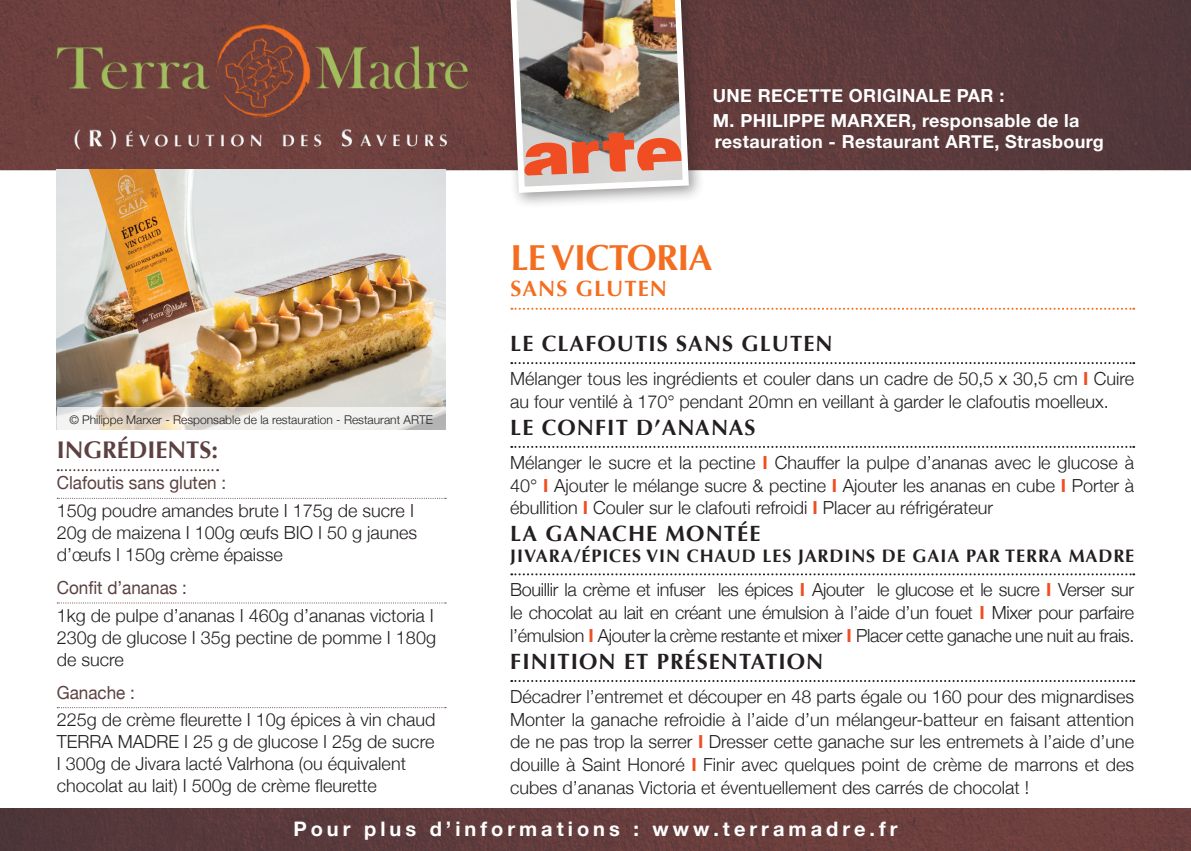
<style>
.page{position:relative;width:1191px;height:851px;background:#fff}
.page>*{position:absolute;margin:0;border:0;box-sizing:border-box;transform-origin:0 0}
.t1{font:700 36px "Optima";letter-spacing:-.02em;color:#f36e21}
.t2{font:700 24px "Optima";color:#5d4141}
.t3{font:700 22px "Optima";letter-spacing:.05em;color:#231f20}
.t4{font:700 22px "Optima";letter-spacing:.05em;color:#f36e21}
.t5{font:700 20px "Helvetica Neue";letter-spacing:.2em;color:#fff}
.t6{font:300 18px/22.8px "Helvetica Neue";color:#231f20;text-align:justify}
.t7{font:700 18px/25.6px "Helvetica Neue";letter-spacing:.02em;color:#fff}
.t8{font:700 18px "Optima";letter-spacing:.05em;color:#231f20}
.t9{font:18px "Helvetica Neue";color:#5d4141;scale:.95 1}
.t10{font:300 12px "Helvetica Neue";color:#231f20}
.s1{font-weight:700;color:#f04d22}
</style>
<div class="page">
<img style="left:0;top:0;width:1191px;height:170px">
<div style="left:502px;top:0;width:202px;height:209px;background:#231f20;opacity:.45"></div>
<img style="left:0;top:808px;width:1191px;height:42px">
<img style="left:507px;top:0;width:185px;height:196px">
<svg style="left:511px;top:308px;width:623px;height:2px"></svg>
<img style="left:57px;top:170px;width:388px;height:237px">
<svg style="left:57px;top:497px;width:389px;height:1px"></svg>
<svg style="left:57px;top:602px;width:389px;height:1px"></svg>
<svg style="left:57px;top:707px;width:389px;height:1px"></svg>
<svg style="left:58px;top:469px;width:160px;height:2px"></svg>
<svg style="left:57px;top:407px;width:388px;height:22px;fill:#f1efed"></svg>
<svg style="left:511px;top:362px;width:623px;height:2px"></svg>
<svg style="left:511px;top:446px;width:623px;height:2px"></svg>
<svg style="left:511px;top:573px;width:623px;height:2px"></svg>
<svg style="left:511px;top:680px;width:623px;height:2px"></svg>
<p class="t7" style="left:713px;top:82px;width:293px">UNE RECETTE ORIGINALE PAR :<br>M. Philippe</p>
<p class="t7" style="left:715px;top:111px;width:390px;line-height:20px;text-indent:116px">Marxer, responsable de la restauration - Restaurant ARTE, Strasbourg</p>
<p class="t10" style="left:69px;top:412px;width:365px">© Philippe Marxer - Responsable de la restauration - Restaurant ARTE</p>
<h2 class="t2" style="left:57px;top:435px;width:163px">I NGRÉDIENTS:</h2>
<p class="t9" style="left:57px;top:472px;width:180px">Clafoutis sans gluten :</p>
<p class="t6" style="left:57px;top:499px;width:362px;line-height:22px;text-align:left">150g poudre amandes brute I 175g de sucre I<br>20g de maizena I 100g œufs BIO I 50 g jaunes d’œufs I 150g crème épaisse</p>
<p class="t9" style="left:57px;top:576px;width:139px">Confit d’ananas :</p>
<p class="t6" style="left:57px;top:603px;width:381px;line-height:22px">1kg de pulpe d’ananas I 460g d’ananas victoria I 230g de glucose I 35g pectine de pomme I 180g de sucre</p>
<p class="t9" style="left:57px;top:681px;width:84px">Ganache :</p>
<p class="t6" style="left:57px;top:708px;width:380px;line-height:22px;text-align:left">225g de crème fleurette I 10g épices à vin chaud TERRA MADRE I 25 g de glucose I 25g de sucre I 300g de Jivara lacté Valrhona (ou équivalent chocolat au lait) I 500g de crème fleurette</p>
<h1 class="t1" style="left:510px;top:237px;width:204px">LE VICTORIA</h1>
<p class="t4" style="left:510px;top:276px;width:158px">SANS GLUTEN</p>
<p class="t3" style="left:510px;top:330px;width:47px">LE CLA</p>
<p class="t3" style="left:585px;top:330px;width:27px">FOUTIS</p>
<p class="t3" style="left:676px;top:330px;width:15px">SANS</p>
<p class="t3" style="left:741px;top:330px;width:16px">GLUTEN</p>
<p class="t6" style="left:510px;top:366px;width:625px">Mélanger tous les ingrédients et couler dans un cadre de 50,5 x 30,5 cm <span class="s1">I</span> Cuire au four ventilé à 170° pendant 20mn en veillant à garder le clafoutis moelleux.</p>
<p class="t3" style="left:510px;top:414px;width:50px">LE CON</p>
<p class="t3" style="left:595px;top:414px;width:83px">FIT D’ANANAS</p>
<p class="t6" style="left:510px;top:450px;width:625px">Mélanger le sucre et la pectine <span class="s1">I</span> Chauffer la pulpe d’ananas avec le glucose à 40° <span class="s1">I</span> Ajouter le mélange sucre &amp; pectine <span class="s1">I</span> Ajouter les ananas en cube <span class="s1">I</span> Porter à ébullition <span class="s1">I</span> Couler sur le clafouti refroidi <span class="s1">I</span> Placer au réfrigérateur</p>
<p class="t3" style="left:510px;top:521px;width:53px">LA GANAC</p>
<p class="t3" style="left:628px;top:521px;width:76px">HE MONT</p>
<p class="t3" style="left:737px;top:521px;width:22px">ÉE</p>
<p class="t8" style="left:510px;top:545px;width:19px">JIVARA</p>
<p class="t8" style="left:573px;top:545px;width:39px">/ÉPICES</p>
<p class="t8" style="left:646px;top:545px;width:12px">VIN</p>
<p class="t8" style="left:687px;top:545px;width:43px">CHAUD</p>
<p class="t8" style="left:762px;top:545px;width:10px">LES</p>
<p class="t8" style="left:798px;top:545px;width:20px">JARDINS</p>
<p class="t8" style="left:882px;top:545px;width:44px">DE GAIA</p>
<p class="t8" style="left:966px;top:545px;width:52px">PAR TERRA</p>
<p class="t8" style="left:1068px;top:545px;width:30px">MADRE</p>
<p class="t6" style="left:510px;top:578px;width:625px">Bouillir la crème et infuser les épices <span class="s1">I</span> Ajouter le glucose et le sucre <span class="s1">I</span> Verser sur le chocolat au lait en créant une émulsion à l’aide d’un fouet <span class="s1">I</span> Mixer pour parfaire l’émulsion <span class="s1">I</span> Ajouter la crème restante et mixer <span class="s1">I</span> Placer cette ganache une nuit au frais.</p>
<p class="t3" style="left:510px;top:648px;width:26px">FINITION</p>
<p class="t3" style="left:624px;top:648px;width:88px">ET PRÉSENTATION</p>
<p class="t6" style="left:510px;top:684px;width:625px">Décadrer l’entremet et découper en 48 parts égale ou 160 pour des mignardises Monter la ganache refroidie à l’aide d’un mélangeur-batteur en faisant attention de ne pas trop la serrer <span class="s1">I</span> Dresser cette ganache sur les entremets à l’aide d’une douille à Saint Honoré <span class="s1">I</span> Finir avec quelques point de crème de marrons et des cubes d’ananas Victoria et éventuellement des carrés de chocolat !</p>
<p class="t5" style="left:293px;top:816px;width:606px">Pour plus d’informations : www.terramadre.fr</p>
</div>
